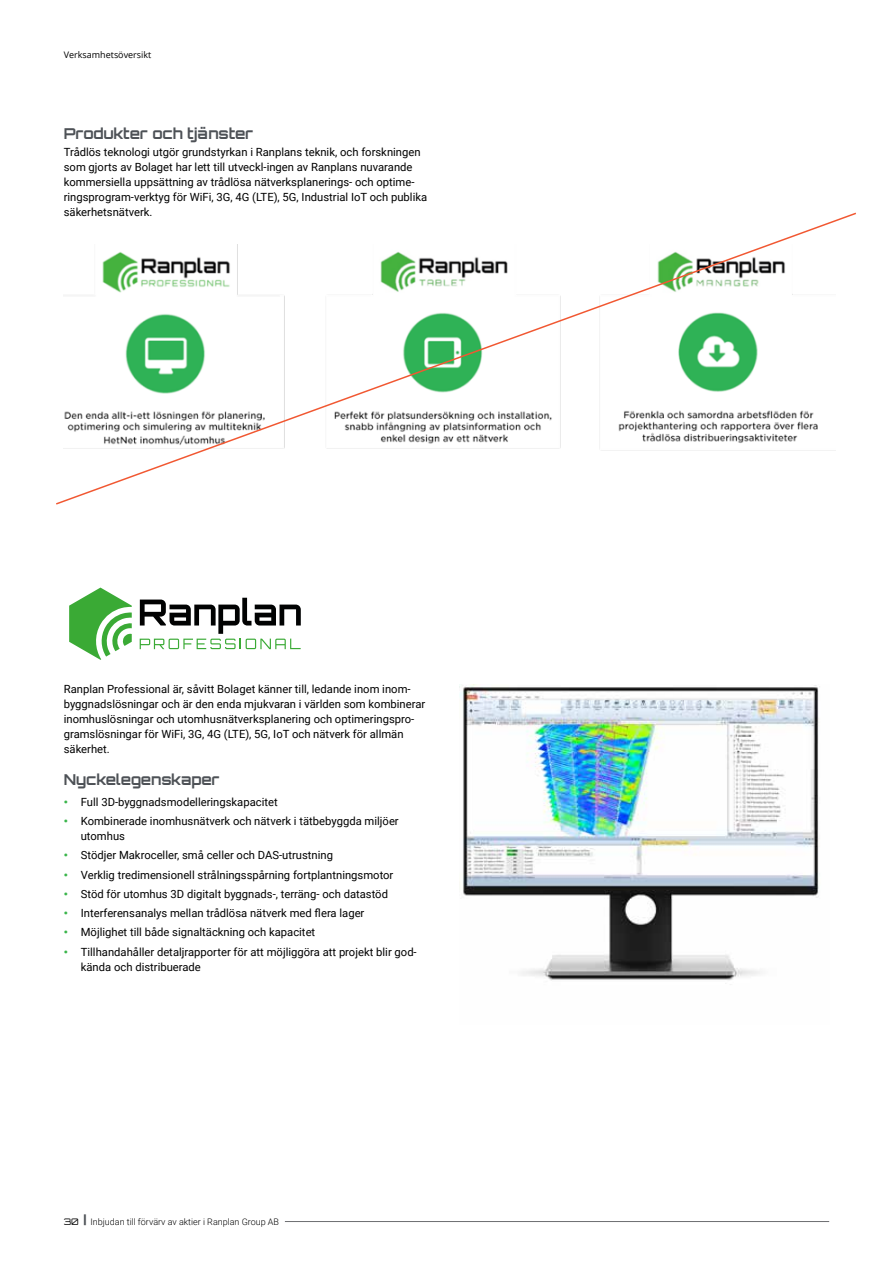
<style>
.page{position:relative;width:893px;height:1263px;background:#fff}
.page>*{position:absolute;margin:0;border:0;box-sizing:border-box;transform-origin:0 0}
.t1{font:700 15px "Orbitron";letter-spacing:-.005em;color:#4d5156}
.t2{font:11.25px/15px "Roboto";color:#000}
.t3{font:300 9px "Roboto";color:#000}
.t4{font:9px "Open Sans";color:#000}
.s1{font-weight:900;color:#39b54a}
.s2{font-family:"Orbitron";font-weight:400}
.s3{font-family:"Orbitron";font-weight:900;font-size:12px;color:#4d5156}
</style>
<div class="page">
<hr style="left:285px;top:1221px;width:544px;height:1px;background:#6d6e71">
<svg style="left:69px;top:587px;width:63px;height:73px"></svg>
<svg style="left:140px;top:598px;width:161px;height:51px"></svg>
<img style="left:459px;top:685px;width:361px;height:296px">
<svg style="left:56px;top:212px;width:800px;height:293px"></svg>
<p class="t4" style="left:64px;top:48px;width:89px">Verksamhetsöversikt</p>
<h1 class="t1" style="left:64px;top:124px;width:191px">Produkter och tjänster</h1>
<p class="t2" style="left:64px;top:144px;width:365px">Trådlös teknologi utgör grundstyrkan i Ranplans teknik, och forskningen som gjorts av Bolaget har lett till utveckl-ingen av Ranplans nuvarande kommersiella uppsättning av trådlösa nätverksplanerings- och optime&shy;ringsprogram-verktyg för WiFi, 3G, 4G (LTE), 5G, Industrial IoT och publika säkerhetsnätverk.</p>
<p class="t2" style="left:64px;top:681px;width:363px">Ranplan Professional är, såvitt Bolaget känner till, ledande inom inom&shy;byggnadslösningar och är den enda mjukvaran i världen som kombinerar inomhuslösningar och utomhusnätverksplanering och optimeringspro&shy;gramslösningar för WiFi, 3G, 4G (LTE), 5G, IoT och nätverk för allmän säkerhet.</p>
<h1 class="t1" style="left:64px;top:770px;width:157px">Nyckelegenskaper</h1>
<p class="t2" style="left:64px;top:794px;width:216px"><span class="s1">•</span> Full 3D-byggnadsmodelleringskapacitet</p>
<p class="t2" style="left:81px;top:813px;width:319px;text-indent:-17px"><span class="s1">•</span> Kombinerade inomhusnätverk och nätverk i tätbebyggda miljöer utomhus</p>
<p class="t2" style="left:64px;top:847px;width:271px"><span class="s1">•</span> Stödjer Makroceller, små celler och DAS-utrustning</p>
<p class="t2" style="left:64px;top:867px;width:331px"><span class="s1">•</span> Verklig tredimensionell strålningsspårning fortplantningsmotor</p>
<p class="t2" style="left:64px;top:886px;width:326px"><span class="s1">•</span> Stöd för utomhus 3D digitalt byggnads-, terräng- och datastöd</p>
<p class="t2" style="left:64px;top:905px;width:302px"><span class="s1">•</span> Interferensanalys mellan trådlösa nätverk med flera lager</p>
<p class="t2" style="left:64px;top:924px;width:253px"><span class="s1">•</span> Möjlighet till både signaltäckning och kapacitet</p>
<p class="t2" style="left:81px;top:944px;width:337px;text-indent:-17px"><span class="s1">•</span> Tillhandahåller detaljrapporter för att möjliggöra att projekt blir god&shy;kända och distribuerade</p>
<p class="t3" style="left:64px;top:1216px;width:217px"><span class="s2">30</span> <span class="s3">|</span> Inbjudan till förvärv av aktier i Ranplan Group AB</p>
</div>
